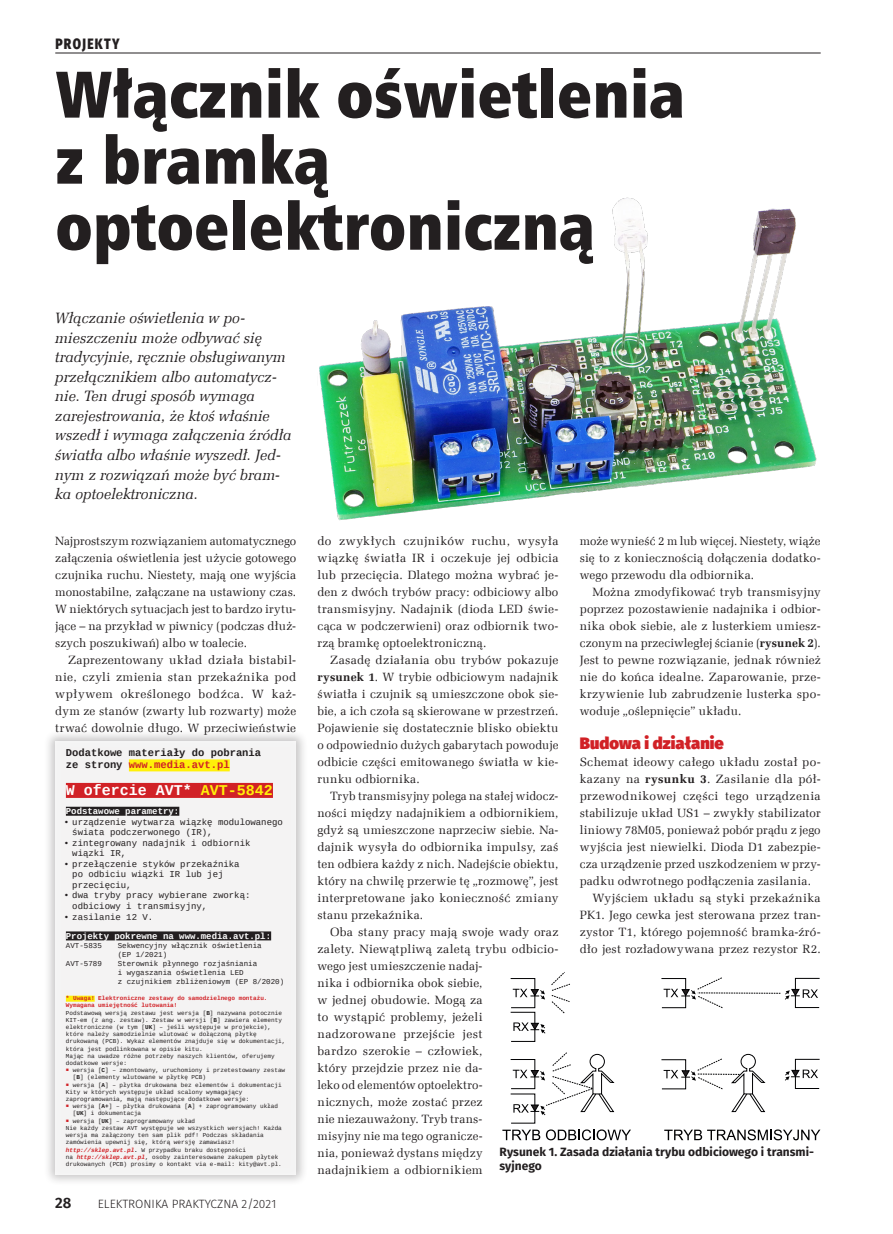
<style>
.page{position:relative;width:893px;height:1234px;background:#fff}
.page>*{position:absolute;margin:0;border:0;box-sizing:border-box;transform-origin:0 0}
._9_tytul{font:66px/66px "Humnst 777 X Blk Cn EU";color:#231f20}
._3_Srodtytul{font:900 16.5px "Fira Sans";letter-spacing:.005em;color:#d12126}
._2_lead_do_wszystkie{font:italic 15px/19.5px "Zapf Ellipt EU";color:#231f20}
._7_tabela_trec{font:700 15px "Liberation Mono";color:#fff}
.t1{font:800 15px "Fira Sans";letter-spacing:.11em;color:#231f20;scale:.8 1}
.t2{font:600 15px "Fira Sans";color:#231f20}
._1_Body{font:12px/17px "Zapf Ellipt EU";letter-spacing:.015em;color:#231f20;text-align:justify}
._4_Podpis{font:700 12px/14.4px "Fira Sans";color:#231f20}
.t3{font:300 12px "Fira Sans";color:#231f20}
._7_tabela_trec-2{font:700 10.5px/12.6px "Liberation Mono";color:#231f20}
.t4{font:9px/10.5px "Liberation Mono";color:#231f20}
._7_tabela_trec-3{font:700 9px "Liberation Mono";color:#fff}
._7_tabela_trec-4{font:7.5px "Liberation Mono";color:#231f20}
._7_tabela_trec-5{font:6px/7.2px "Liberation Mono";color:#231f20}
._7_tabela_trec-6{font:700 6px/7.2px "Liberation Mono";color:#d12126}
.s1{color:#d12126}
.s2{color:#fff009}
.s3{font-weight:700}
.s4{font-weight:700;font-style:italic;color:#d12126}
</style>
<div class="page">
<img style="left:319px;top:197px;width:498px;height:324px">
<hr style="left:55px;top:53px;width:766px;height:1px;background:#231f20">
<div style="left:44px;top:728px;width:264px;height:457px;background:#231f20;opacity:.25"></div>
<div style="left:55px;top:740px;width:241px;height:434px;background:#f4f3f3"></div>
<div style="left:129px;top:759px;width:101px;height:12px;background:#fff009"></div>
<div style="left:66px;top:782px;width:135px;height:15px;background:#d12126"></div>
<div style="left:201px;top:782px;width:72px;height:15px;background:#d12126"></div>
<div style="left:66px;top:806px;width:113px;height:9px;background:#231f20"></div>
<div style="left:66px;top:931px;width:205px;height:9px;background:#231f20"></div>
<div style="left:66px;top:995px;width:29px;height:6px;background:#fff009"></div>
<svg style="left:513px;top:1021px;width:32px;height:12px"></svg>
<div style="left:795px;top:1058px;width:25px;height:30px;border:1px solid #000002"></div>
<svg style="left:785px;top:1068px;width:33px;height:12px"></svg>
<svg style="left:502px;top:1129px;width:38px;height:10px"></svg>
<svg style="left:546px;top:1129px;width:85px;height:11px"></svg>
<svg style="left:664px;top:1129px;width:156px;height:11px"></svg>
<svg style="left:513px;top:972px;width:57px;height:42px"></svg>
<svg style="left:513px;top:1052px;width:102px;height:62px"></svg>
<svg style="left:664px;top:1053px;width:102px;height:59px"></svg>
<svg style="left:664px;top:977px;width:154px;height:31px"></svg>
<p class="t1" style="left:55px;top:30px;width:82px">PROJEKTY</p>
<p class="_9_tytul" style="left:55px;top:62px;width:631px">Włącznik oświetlenia z bramką optoelektroniczną</p>
<p class="_2_lead_do_wszystkie" style="left:55px;top:309px;width:238px">Włączanie oświetlenia w po&shy;mieszczeniu może odbywać się tradycyjnie, ręcznie obsługiwanym przełącznikiem albo automatycz&shy;nie. Ten drugi sposób wymaga zarejestrowania, że ktoś właśnie wszedł i wymaga załączenia źródła światła albo właśnie wyszedł. Jed&shy;nym z rozwiązań może być bram&shy;ka optoelektroniczna.</p>
<p class="_1_Body" style="left:55px;top:532px;width:242px">Najprostszym rozwiązaniem automatycznego załączenia oświetlenia jest użycie gotowego czujnika ruchu. Niestety, mają one wyjścia monostabilne, załączane na ustawiony czas.<br>W niektórych sytuacjach jest to bardzo irytu&shy;jące – na przykład w piwnicy (podczas dłuż&shy;szych poszukiwań) albo w toalecie.</p>
<p class="_1_Body" style="left:55px;top:651px;width:242px;text-indent:13px">Zaprezentowany układ działa bistabil&shy;nie, czyli zmienia stan przekaźnika pod wpływem określonego bodźca. W każ&shy;dym ze stanów (zwarty lub rozwarty) może trwać dowolnie długo. W przeciwieństwie</p>
<p class="_7_tabela_trec-2" style="left:66px;top:746px;width:197px">Dodatkowe materiały do pobrania ze strony <span class="s1">www.media.avt.pl</span></p>
<p class="_7_tabela_trec" style="left:66px;top:780px;width:209px">W ofercie AVT* <span class="s2">AVT-5842</span></p>
<p class="_7_tabela_trec-3" style="left:66px;top:805px;width:115px">Podstawowe parametry:</p>
<p class="t4" style="left:72px;top:816px;width:212px;text-indent:-9px">• urządzenie wytwarza wiązkę modulowanego świata podczerwonego (IR),</p>
<p class="t4" style="left:72px;top:837px;width:180px;text-indent:-9px">• zintegrowany nadajnik i odbiornik wiązki IR,</p>
<p class="t4" style="left:72px;top:858px;width:169px;text-indent:-9px">• przełączenie styków przekaźnika po odbiciu wiązki IR lub jej przecięciu,</p>
<p class="t4" style="left:72px;top:889px;width:180px;text-indent:-9px">• dwa tryby pracy wybierane zworką: odbiciowy i transmisyjny,</p>
<p class="t4" style="left:64px;top:911px;width:91px">• zasilanie 12 V.</p>
<p class="_7_tabela_trec-3" style="left:66px;top:929px;width:207px">Projekty pokrewne na www.media.avt.pl:</p>
<p class="_7_tabela_trec-4" style="left:66px;top:940px;width:37px">AVT-5835</p>
<p class="_7_tabela_trec-4" style="left:118px;top:940px;width:146px">Sekwencyjny włącznik oświetlenia</p>
<p class="_7_tabela_trec-4" style="left:118px;top:949px;width:51px">(EP 1/2021)</p>
<p class="_7_tabela_trec-4" style="left:66px;top:958px;width:37px">AVT-5789</p>
<p class="_7_tabela_trec-4" style="left:118px;top:958px;width:141px">Sterownik płynnego rozjaśniania</p>
<p class="_7_tabela_trec-4" style="left:118px;top:967px;width:128px">i wygaszania oświetlenia LED</p>
<p class="_7_tabela_trec-4" style="left:118px;top:976px;width:168px">z czujnikiem zbliżeniowym (EP 8/2020)</p>
<p class="_7_tabela_trec-6" style="left:66px;top:994px;width:203px">* Uwaga! Elektroniczne zestawy do samodzielnego montażu.<br>Wymagana umiejętność lutowania!</p>
<p class="_7_tabela_trec-5" style="left:66px;top:1008px;width:221px">Podstawową wersją zestawu jest wersja [<span class="s3">B</span>] nazywana potocznie KIT-em (z ang. zestaw). Zestaw w wersji [<span class="s3">B</span>] zawiera elementy elektroniczne (w tym [<span class="s3">UK</span>] – jeśli występuje w projekcie), które należy samodzielnie wlutować w dołączoną płytkę drukowaną (PCB). Wykaz elementów znajduje się w dokumentacji, która jest podlinkowana w opisie kitu.</p>
<p class="_7_tabela_trec-5" style="left:66px;top:1051px;width:210px">Mając na uwadze różne potrzeby naszych klientów, oferujemy dodatkowe wersje:</p>
<p class="_7_tabela_trec-5" style="left:73px;top:1066px;width:214px;text-indent:-7px"><span class="s1">○</span> wersja [<span class="s3">C</span>] – zmontowany, uruchomiony i przetestowany zestaw [<span class="s3">B</span>] (elementy wlutowane w płytkę PCB)</p>
<p class="_7_tabela_trec-5" style="left:66px;top:1080px;width:217px"><span class="s1">○</span> wersja [<span class="s3">A</span>] – płytka drukowana bez elementów i dokumentacji</p>
<p class="_7_tabela_trec-5" style="left:66px;top:1087px;width:185px">Kity w których występuje układ scalony wymagający zaprogramowania, mają następujące dodatkowe wersje:</p>
<p class="_7_tabela_trec-5" style="left:73px;top:1102px;width:207px;text-indent:-7px"><span class="s1">○</span> wersja [<span class="s3">A+</span>] – płytka drukowana [<span class="s3">A</span>] + zaprogramowany układ [<span class="s3">UK</span>] i dokumentacja</p>
<p class="_7_tabela_trec-5" style="left:66px;top:1116px;width:131px"><span class="s1">○</span> wersja [<span class="s3">UK</span>] – zaprogramowany układ</p>
<p class="_7_tabela_trec-5" style="left:66px;top:1123px;width:218px">Nie każdy zestaw AVT występuje we wszystkich wersjach! Każda wersja ma załączony ten sam plik pdf! Podczas składania zamówienia upewnij się, którą wersję zamawiasz!</p>
<p class="_7_tabela_trec-5" style="left:66px;top:1145px;width:182px"><span class="s4">http://sklep.avt.pl</span><span class="s3">.</span> W przypadku braku dostępności</p>
<p class="_7_tabela_trec-5" style="left:66px;top:1152px;width:218px">na <span class="s4">http://sklep.avt.pl</span>, osoby zainteresowane zakupem płytek drukowanych (PCB) prosimy o kontakt via e-mail: kity@avt.pl.</p>
<p class="t2" style="left:55px;top:1190px;width:18px">28</p>
<p class="t3" style="left:98px;top:1195px;width:180px">ELEKTRONIKA PRAKTYCZNA 2/2021</p>
<p class="_1_Body" style="left:317px;top:532px;width:242px">do zwykłych czujników ruchu, wysyła wiązkę światła IR i oczekuje jej odbicia lub przecięcia. Dlatego można wybrać je&shy;den z dwóch trybów pracy: odbiciowy albo transmisyjny. Nadajnik (dioda LED świe&shy;cąca w podczerwieni) oraz odbiornik two&shy;rzą bramkę optoelektroniczną.</p>
<p class="_1_Body" style="left:317px;top:651px;width:242px;text-indent:13px">Zasadę działania obu trybów pokazuje <span class="s3">rysunek 1</span>. W trybie odbiciowym nadajnik światła i czujnik są umieszczone obok sie&shy;bie, a ich czoła są skierowane w przestrzeń.<br>Pojawienie się dostatecznie blisko obiektu o odpowiednio dużych gabarytach powoduje odbicie części emitowanego światła w kie&shy;runku odbiornika.</p>
<p class="_1_Body" style="left:317px;top:787px;width:242px;text-indent:13px">Tryb transmisyjny polega na stałej widocz&shy;ności między nadajnikiem a odbiornikiem, gdyż są umieszczone naprzeciw siebie. Na&shy;dajnik wysyła do odbiornika impulsy, zaś ten odbiera każdy z nich. Nadejście obiektu, który na chwilę przerwie tę „rozmowę”, jest interpretowane jako konieczność zmiany stanu przekaźnika.</p>
<p class="_1_Body" style="left:317px;top:923px;width:242px;text-align:left;text-indent:13px">Oba stany pracy mają swoje wady oraz zalety. Niewątpliwą zaletą trybu odbicio&shy;wego jest umieszczenie nadaj-<br>nika i odbiornika obok siebie,<br>w jednej obudowie. Mogą za<br>to wystąpić problemy, jeżeli nadzorowane przejście jest<br>bardzo szerokie – człowiek,<br>który przejdzie przez nie da-<br>leko od elementów optoelektro-<br>nicznych, może zostać przez<br>nie niezauważony. Tryb trans-<br>misyjny nie ma tego ogranicze-<br>nia, ponieważ dystans między<br>nadajnikiem a odbiornikiem</p>
<p class="_1_Body" style="left:580px;top:532px;width:242px">może wynieść 2 m lub więcej. Niestety, wiąże się to z koniecznością dołączenia dodatko&shy;wego przewodu dla odbiornika.</p>
<p class="_1_Body" style="left:580px;top:583px;width:242px;text-indent:13px">Można zmodyfikować tryb transmisyjny poprzez pozostawienie nadajnika i odbior&shy;nika obok siebie, ale z lusterkiem umiesz&shy;czonym na przeciwległej ścianie (<span class="s3">rysunek 2</span>).<br>Jest to pewne rozwiązanie, jednak również nie do końca idealne. Zaparowanie, prze&shy;krzywienie lub zabrudzenie lusterka spo&shy;woduje „oślepnięcie” układu.</p>
<p class="_3_Srodtytul" style="left:580px;top:727px;width:146px">Budowa i działanie</p>
<p class="_1_Body" style="left:580px;top:753px;width:242px">Schemat ideowy całego układu został po&shy;kazany na <span class="s3">rysunku 3</span>. Zasilanie dla pół&shy;przewodnikowej części tego urządzenia stabilizuje układ US1 – zwykły stabilizator liniowy 78M05, ponieważ pobór prądu z jego wyjścia jest niewielki. Dioda D1 zabezpie&shy;cza urządzenie przed uszkodzeniem w przy&shy;padku odwrotnego podłączenia zasilania.</p>
<p class="_1_Body" style="left:580px;top:889px;width:242px;text-indent:13px">Wyjściem układu są styki przekaźnika PK1. Jego cewka jest sterowana przez tran&shy;zystor T1, którego pojemność bramka-źró&shy;dło jest rozładowywana przez rezystor R2.</p>
<p class="_4_Podpis" style="left:500px;top:1143px;width:316px">Rysunek 1. Zasada działania trybu odbiciowego i transmi&shy;syjnego</p>
</div>
